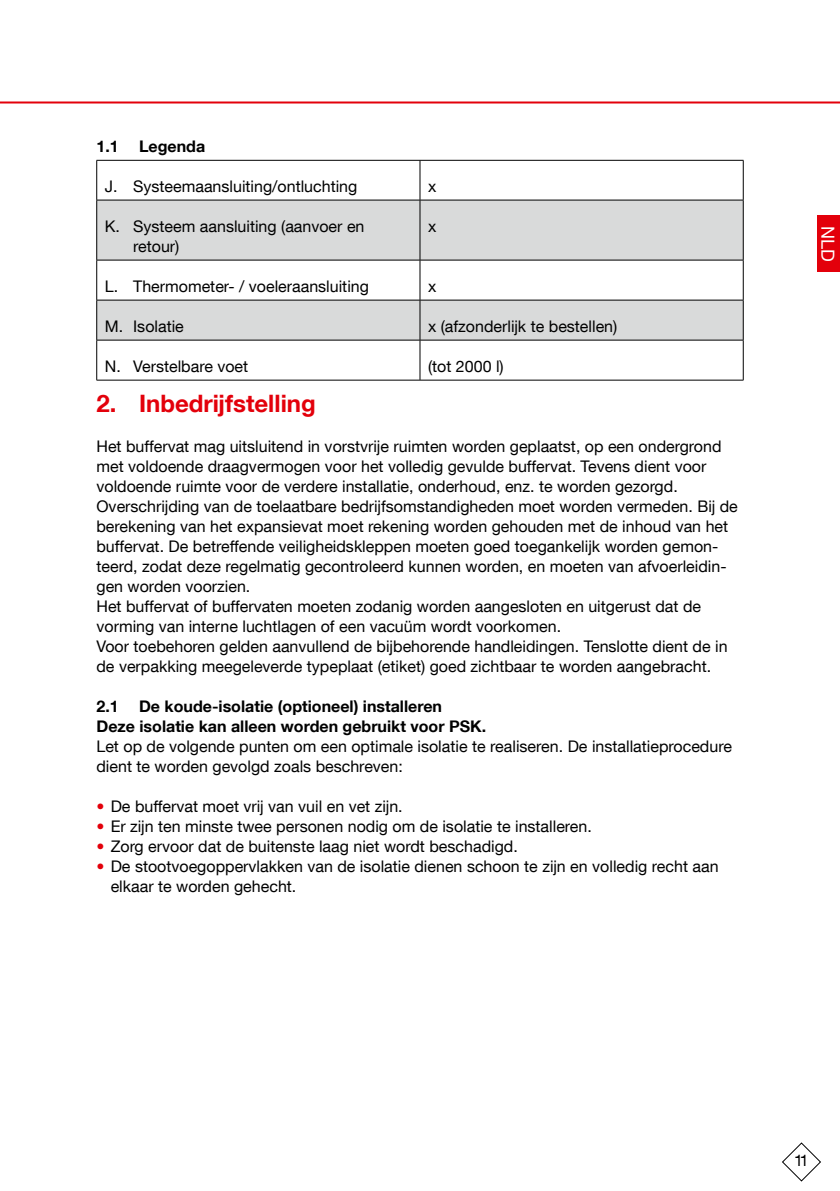
<style>
.page{position:relative;width:840px;height:1191px;background:#fff}
.page>*{position:absolute;margin:0;border:0;box-sizing:border-box;transform-origin:0 0}
.t1{font:700 24px "Helvetica Neue LT Com";color:#e3000b}
.t2{font:18px "Helvetica Neue LT Com";color:#fff}
.t3{font:16px/20px "Helvetica Neue LT Com";color:#000}
.t4{font:700 16px/20px "Helvetica Neue LT Com";color:#000;text-align:center}
.s1{font-weight:700;color:#e3000b}
</style>
<div class="page">
<svg style="left:782px;top:1142px;width:39px;height:40px"></svg>
<hr style="left:0;top:101px;width:839px;height:2px;background:#e3000b">
<div style="left:816px;top:215px;width:23px;height:57px;background:#e3000b"></div>
<svg style="left:97px;top:161px;width:645px;height:219px"></svg>
<svg style="left:97px;top:201px;width:645px;height:139px;fill:#d9dada"></svg>
<hr style="left:96px;top:160px;width:324px;height:1px;background:#000">
<hr style="left:96px;top:161px;width:1px;height:39px;background:#000">
<hr style="left:420px;top:160px;width:323px;height:1px;background:#000">
<hr style="left:419px;top:161px;width:1px;height:39px;background:#000">
<hr style="left:742px;top:161px;width:1px;height:39px;background:#000">
<hr style="left:96px;top:200px;width:324px;height:1px;background:#000">
<hr style="left:96px;top:200px;width:1px;height:60px;background:#000">
<hr style="left:420px;top:200px;width:323px;height:1px;background:#000">
<hr style="left:419px;top:200px;width:1px;height:60px;background:#000">
<hr style="left:742px;top:200px;width:1px;height:60px;background:#000">
<hr style="left:96px;top:260px;width:324px;height:1px;background:#000">
<hr style="left:96px;top:260px;width:1px;height:40px;background:#000">
<hr style="left:420px;top:260px;width:323px;height:1px;background:#000">
<hr style="left:419px;top:260px;width:1px;height:40px;background:#000">
<hr style="left:742px;top:260px;width:1px;height:40px;background:#000">
<hr style="left:96px;top:300px;width:324px;height:1px;background:#000">
<hr style="left:96px;top:300px;width:1px;height:40px;background:#000">
<hr style="left:420px;top:300px;width:323px;height:1px;background:#000">
<hr style="left:419px;top:300px;width:1px;height:40px;background:#000">
<hr style="left:742px;top:300px;width:1px;height:40px;background:#000">
<hr style="left:96px;top:340px;width:324px;height:1px;background:#000">
<hr style="left:96px;top:340px;width:1px;height:40px;background:#000">
<hr style="left:420px;top:340px;width:323px;height:1px;background:#000">
<hr style="left:419px;top:340px;width:1px;height:40px;background:#000">
<hr style="left:742px;top:340px;width:1px;height:40px;background:#000">
<hr style="left:96px;top:380px;width:324px;height:1px;background:#000">
<hr style="left:420px;top:380px;width:323px;height:1px;background:#000">
<p class="t4" style="left:96px;top:136px;width:24px">1.1</p>
<p class="t4" style="left:139px;top:136px;width:68px">Legenda</p>
<p class="t3" style="left:105px;top:176px;width:254px">J. Systeemaansluiting/ontluchting</p>
<p class="t3" style="left:428px;top:176px;width:10px">x</p>
<p class="t3" style="left:133px;top:216px;width:233px;text-indent:-28px">K. Systeem aansluiting (aanvoer en retour)</p>
<p class="t3" style="left:428px;top:216px;width:10px">x</p>
<p class="t3" style="left:105px;top:276px;width:265px">L. Thermometer- / voeleraansluiting</p>
<p class="t3" style="left:428px;top:276px;width:10px">x</p>
<p class="t3" style="left:105px;top:316px;width:81px">M. Isolatie</p>
<p class="t3" style="left:428px;top:316px;width:191px">x (afzonderlijk te bestellen)</p>
<p class="t3" style="left:105px;top:356px;width:145px">N. Verstelbare voet</p>
<p class="t3" style="left:428px;top:356px;width:77px">(tot 2000 l)</p>
<h1 class="t1" style="left:96px;top:388px;width:221px">2. Inbedrijfstelling</h1>
<p class="t3" style="left:96px;top:436px;width:642px">Het buffervat mag uitsluitend in vorstvrije ruimten worden geplaatst, op een ondergrond met voldoende draagvermogen voor het volledig gevulde buffervat. Tevens dient voor voldoende ruimte voor de verdere installatie, onderhoud, enz. te worden gezorgd.<br>Overschrijding van de toelaatbare bedrijfsomstandigheden moet worden vermeden. Bij de berekening van het expansievat moet rekening worden gehouden met de inhoud van het buffervat. De betreffende veiligheidskleppen moeten goed toegankelijk worden gemon&shy;teerd, zodat deze regelmatig gecontroleerd kunnen worden, en moeten van afvoerleidin&shy;gen worden voorzien.<br>Het buffervat of buffervaten moeten zodanig worden aangesloten en uitgerust dat de vorming van interne luchtlagen of een vacuüm wordt voorkomen.<br>Voor toebehoren gelden aanvullend de bijbehorende handleidingen. Tenslotte dient de in de verpakking meegeleverde typeplaat (etiket) goed zichtbaar te worden aangebracht.</p>
<p class="t4" style="left:96px;top:696px;width:24px">2.1</p>
<p class="t4" style="left:96px;top:696px;width:391px">De koude-isolatie (optioneel) installeren<br>Deze isolatie kan alleen worden gebruikt voor PSK.</p>
<p class="t3" style="left:96px;top:736px;width:636px">Let op de volgende punten om een optimale isolatie te realiseren. De installatieprocedure dient te worden gevolgd zoals beschreven:</p>
<p class="t3" style="left:96px;top:796px;width:307px"><span class="s1">•</span> De buffervat moet vrij van vuil en vet zijn.</p>
<p class="t3" style="left:96px;top:816px;width:496px"><span class="s1">•</span> Er zijn ten minste twee personen nodig om de isolatie te installeren.</p>
<p class="t3" style="left:96px;top:836px;width:422px"><span class="s1">•</span> Zorg ervoor dat de buitenste laag niet wordt beschadigd.</p>
<p class="t3" style="left:111px;top:856px;width:609px;text-indent:-14px"><span class="s1">•</span> De stootvoegoppervlakken van de isolatie dienen schoon te zijn en volledig recht aan elkaar te worden gehecht.</p>
<p class="t2" style="left:838px;top:226px;width:37px;rotate:90deg">NLD</p>
<p class="t3" style="left:793px;top:1150px;width:16px">11</p>
</div>
